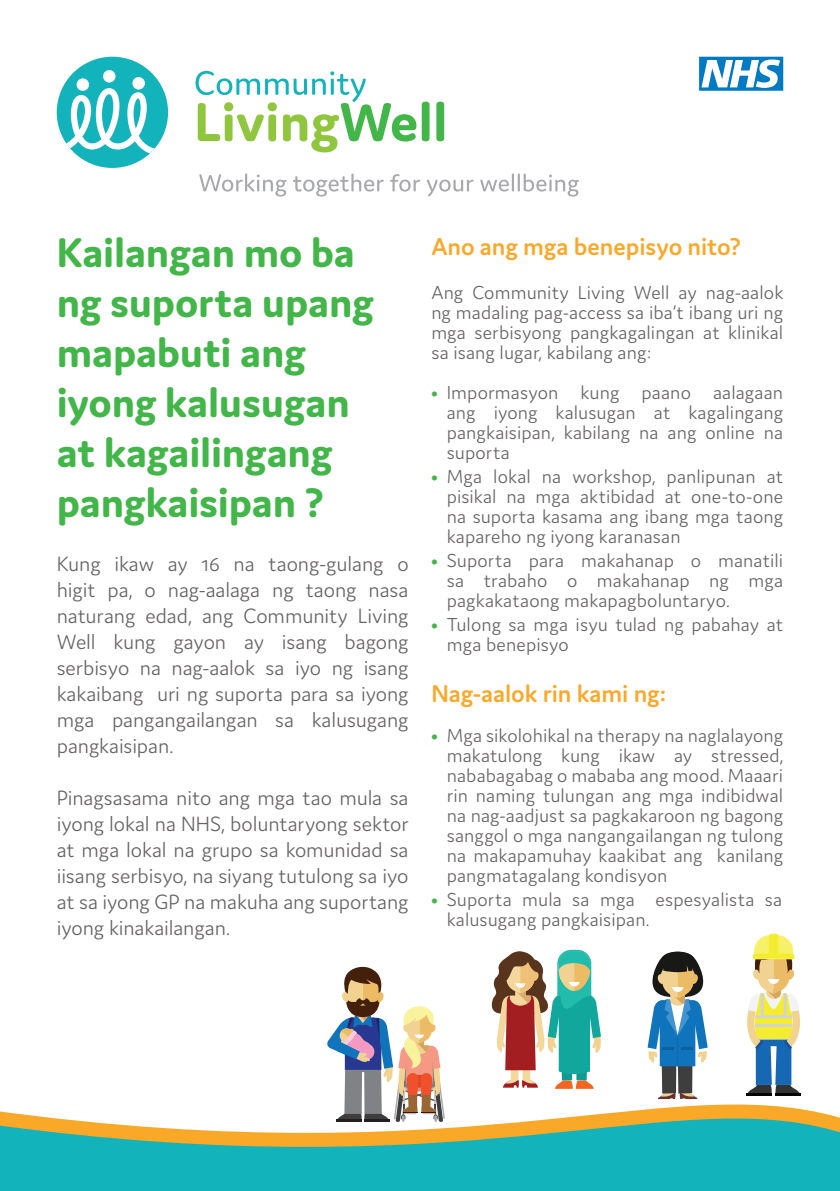
<style>
.page{position:relative;width:840px;height:1191px;background:#fff}
.page>*{position:absolute;margin:0;border:0;box-sizing:border-box;transform-origin:0 0}
.t1{font:700 44px/50px "Domus";letter-spacing:-.005em;color:#42b649}
.t2{font:600 26px "Domus";letter-spacing:-.005em;color:#faa828}
.t3{font:300 22px/26px "Domus";letter-spacing:-.005em;color:#676363;text-align:justify}
.t4{font:300 20px/20px "Domus";letter-spacing:.005em;color:#676363;text-align:justify}
.s1{font-weight:800;color:#42b649}
</style>
<div class="page">
<hr style="left:0;top:1187px;width:839px;height:4px;background:#13b3bc">
<svg style="left:0;top:1088px;width:839px;height:99px"></svg>
<svg style="left:699px;top:57px;width:83px;height:34px"></svg>
<div style="left:57px;top:57px;width:111px;height:111px;background:#13b3bc;border-radius:50%"></div>
<svg style="left:195px;top:71px;width:221px;height:81px"></svg>
<div style="left:421px;top:102px;width:8px;height:39px;background:#42b649;border-radius:4px"></div>
<div style="left:436px;top:102px;width:8px;height:39px;background:#42b649;border-radius:4px"></div>
<svg style="left:199px;top:174px;width:87px;height:22px"></svg>
<svg style="left:293px;top:174px;width:90px;height:22px"></svg>
<svg style="left:390px;top:174px;width:30px;height:18px"></svg>
<svg style="left:426px;top:180px;width:47px;height:16px"></svg>
<svg style="left:480px;top:174px;width:98px;height:22px"></svg>
<div style="left:76px;top:78px;width:13px;height:13px;background:#fff;border-radius:50%"></div>
<div style="left:103px;top:70px;width:12px;height:13px;background:#fff;border-radius:50%"></div>
<svg style="left:57px;top:88px;width:107px;height:67px"></svg>
<div style="left:132px;top:77px;width:13px;height:13px;background:#fff;border-radius:50%"></div>
<svg style="left:491px;top:949px;width:109px;height:139px"></svg>
<div style="left:768px;top:933px;width:9px;height:26px;background:#f4ed2f;border-radius:3px"></div>
<svg style="left:743px;top:935px;width:59px;height:160px"></svg>
<svg style="left:643px;top:951px;width:68px;height:148px"></svg>
<svg style="left:327px;top:966px;width:117px;height:156px"></svg>
<p class="t1" style="left:57px;top:227px;width:318px">Kailangan mo ba ng suporta upang mapabuti ang iyong kalusugan at kagailingang pangkaisipan ?</p>
<p class="t2" style="left:431px;top:233px;width:311px">Ano ang mga benepisyo nito?</p>
<p class="t4" style="left:431px;top:283px;width:353px">Ang Community Living Well ay nag-aalok ng madaling pag-access sa iba’t ibang uri ng mga serbisyong pangkagalingan at klinikal sa isang lugar, kabilang ang:</p>
<p class="t4" style="left:446px;top:383px;width:338px;text-indent:-15px"><span class="s1">•</span> Impormasyon kung paano aalagaan ang iyong kalusugan at kagalingang pangkaisipan, kabilang na ang online na suporta</p>
<p class="t4" style="left:446px;top:467px;width:338px;text-indent:-15px"><span class="s1">•</span> Mga lokal na workshop, panlipunan at pisikal na mga aktibidad at one-to-one na suporta kasama ang ibang mga taong kapareho ng iyong karanasan</p>
<p class="t4" style="left:446px;top:551px;width:338px;text-indent:-15px"><span class="s1">•</span> Suporta para makahanap o manatili sa trabaho o makahanap ng mga pagkakataong makapagboluntaryo.</p>
<p class="t4" style="left:446px;top:615px;width:338px;text-indent:-15px"><span class="s1">•</span> Tulong sa mga isyu tulad ng pabahay at mga benepisyo</p>
<p class="t3" style="left:57px;top:550px;width:353px">Kung ikaw ay 16 na taong-gulang o higit pa, o nag-aalaga ng taong nasa naturang edad, ang Community Living Well kung gayon ay isang bagong serbisyo na nag-aalok sa iyo ng isang kakaibang uri ng suporta para sa iyong mga pangangailangan sa kalusugang pangkaisipan.</p>
<p class="t3" style="left:57px;top:784px;width:353px">Pinagsasama nito ang mga tao mula sa iyong lokal na NHS, boluntaryong sektor at mga lokal na grupo sa komunidad sa iisang serbisyo, na siyang tutulong sa iyo at sa iyong GP na makuha ang suportang iyong kinakailangan.</p>
<p class="t2" style="left:431px;top:679px;width:237px">Nag-aalok rin kami ng:</p>
<p class="t4" style="left:446px;top:725px;width:338px;text-indent:-15px"><span class="s1">•</span> Mga sikolohikal na therapy na naglalayong makatulong kung ikaw ay stressed, nababagabag o mababa ang mood. Maaari rin naming tulungan ang mga indibidwal na nag-aadjust sa pagkakaroon ng bagong sanggol o mga nangangailangan ng tulong na makapamuhay kaakibat ang kanilang pangmatagalang kondisyon</p>
<p class="t4" style="left:446px;top:889px;width:337px;text-indent:-15px"><span class="s1">•</span> Suporta mula sa mga espesyalista sa kalusugang pangkaisipan.</p>
</div>
